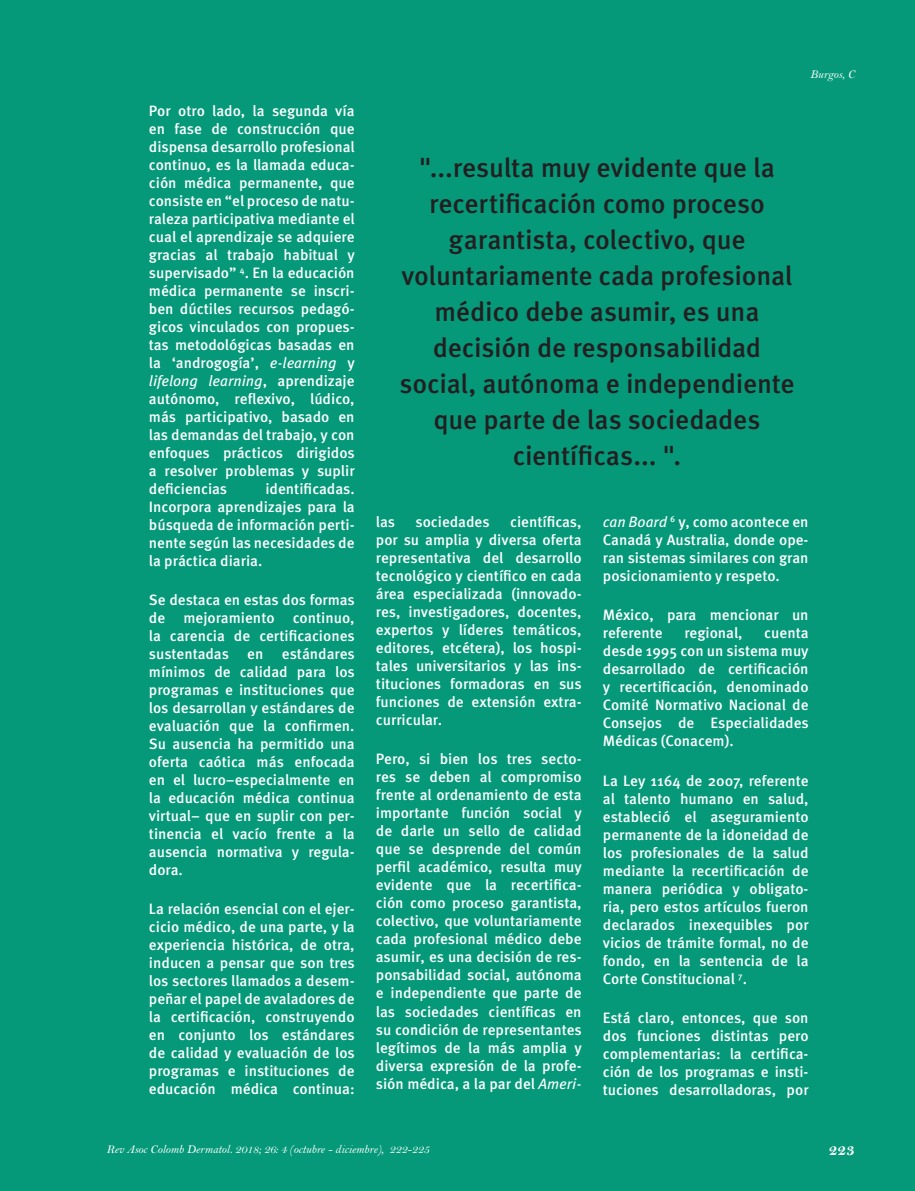
<style>
.page{position:relative;width:915px;height:1191px;background:#fff}
.page>*{position:absolute;margin:0;border:0;box-sizing:border-box;transform-origin:0 0}
.t1{font:500 27px/36px "Meta Pro";letter-spacing:-.01em;color:#231f20;text-align:center}
.t2{font:16.5px "Bell MT Bold";color:#fff}
.t3{font:500 15px/18px "Meta Pro";color:#fff;text-align:justify}
.t4{font:12px "Bell MT Italic";color:#fff}
.s1{font-weight:400;font-style:italic}
</style>
<div class="page">
<div style="left:0;top:0;width:914px;height:1191px;background:#05997a"></div>
<p class="t3" style="left:149px;top:102px;width:207px">Por otro lado, la segunda vía en fase de construcción que dispensa desarrollo profesional continuo, es la llamada educa&shy;ción médica permanente, que consiste en “el proceso de natu&shy;raleza participativa mediante el cual el aprendizaje se adquiere gracias al trabajo habitual y supervisado” <sup>4</sup>. En la educación médica permanente se inscri&shy;ben dúctiles recursos pedagó&shy;gicos vinculados con propues&shy;tas metodológicas basadas en la ‘androgogía’, <span class="s1">e-learning</span> y <span class="s1">lifelong learning</span>, aprendizaje autónomo, reflexivo, lúdico, más participativo, basado en las demandas del trabajo, y con enfoques prácticos dirigidos a resolver problemas y suplir deficiencias</p>
<p class="t3" style="left:149px;top:480px;width:207px;text-indent:116px">identificadas.<br>Incorpora aprendizajes para la búsqueda de información perti&shy;nente según las necesidades de la práctica diaria.</p>
<p class="t3" style="left:149px;top:591px;width:207px">Se destaca en estas dos formas de mejoramiento continuo, la carencia de certificaciones sustentadas en estándares mínimos de calidad para los programas e instituciones que los desarrollan y estándares de evaluación que la confirmen.<br>Su ausencia ha permitido una oferta caótica más enfocada en el lucro–especialmente en la educación médica continua virtual– que en suplir con per&shy;tinencia el vacío frente a la ausencia normativa y regula&shy;dora.</p>
<p class="t3" style="left:149px;top:900px;width:207px">La relación esencial con el ejer&shy;cicio médico, de una parte, y la experiencia histórica, de otra, inducen a pensar que son tres los sectores llamados a desem&shy;peñar el papel de avaladores de la certificación, construyendo en conjunto los estándares de calidad y evaluación de los programas e instituciones de educación médica continua:</p>
<p class="t4" style="left:810px;top:67px;width:46px">Burgos, C</p>
<p class="t1" style="left:399px;top:150px;width:396px">"...resulta muy evidente que la recertificación como proceso garantista, colectivo, que voluntariamente cada profesional médico debe asumir, es una decisión de responsabilidad social, autónoma e independiente que parte de las sociedades científicas... ".</p>
<p class="t3" style="left:376px;top:513px;width:207px;text-indent:134px">científicas, por su amplia y diversa oferta representativa del desarrollo tecnológico y científico en cada área especializada (innovado&shy;res, investigadores, docentes, expertos y líderes temáticos, editores, etcétera), los hospi&shy;tales universitarios y las ins&shy;tituciones formadoras en sus funciones de extensión extra&shy;curricular.</p>
<p class="t3" style="left:376px;top:750px;width:207px">Pero, si bien los tres secto&shy;res se deben al compromiso frente al ordenamiento de esta importante función social y de darle un sello de calidad que se desprende del común perfil académico, resulta muy evidente que la recertifica&shy;ción como proceso garantista, colectivo, que voluntariamente cada profesional médico debe asumir, es una decisión de res&shy;ponsabilidad social, autónoma e independiente que parte de las sociedades científicas en su condición de representantes legítimos de la más amplia y diversa expresión de la profe&shy;sión médica, a la par del <span class="s1">Ameri-</span></p>
<p class="t3" style="left:376px;top:513px;width:21px">las</p>
<p class="t3" style="left:415px;top:513px;width:76px">sociedades</p>
<p class="t3" style="left:602px;top:513px;width:207px"><span class="s1">can Board</span> <sup>6</sup> y, como acontece en Canadá y Australia, donde ope&shy;ran sistemas similares con gran posicionamiento y respeto.</p>
<p class="t3" style="left:602px;top:606px;width:207px">México, para mencionar un referente</p>
<p class="t3" style="left:684px;top:624px;width:60px">regional,</p>
<p class="t3" style="left:602px;top:624px;width:207px;text-indent:161px">cuenta desde 1995 con un sistema muy desarrollado de certificación y recertificación, denominado Comité Normativo Nacional de Consejos de Especialidades Médicas (Conacem).</p>
<p class="t3" style="left:602px;top:772px;width:207px">La Ley 1164 de 2007, referente al talento humano en salud, estableció el aseguramiento permanente de la idoneidad de los profesionales de la salud mediante la recertificación de manera periódica y obligato&shy;ria, pero estos artículos fueron declarados inexequibles por vicios de trámite formal, no de fondo, en la sentencia de la Corte Constitucional <sup>7</sup>.</p>
<p class="t3" style="left:602px;top:1009px;width:207px">Está claro, entonces, que son dos funciones distintas pero complementarias: la certifica&shy;ción de los programas e insti&shy;tuciones desarrolladoras, por</p>
<p class="t4" style="left:106px;top:1142px;width:324px">Rev Asoc Colomb Dermatol. 2018; 26: 4 (octubre - diciembre), 222-225</p>
<p class="t2" style="left:828px;top:1139px;width:28px">223</p>
</div>
